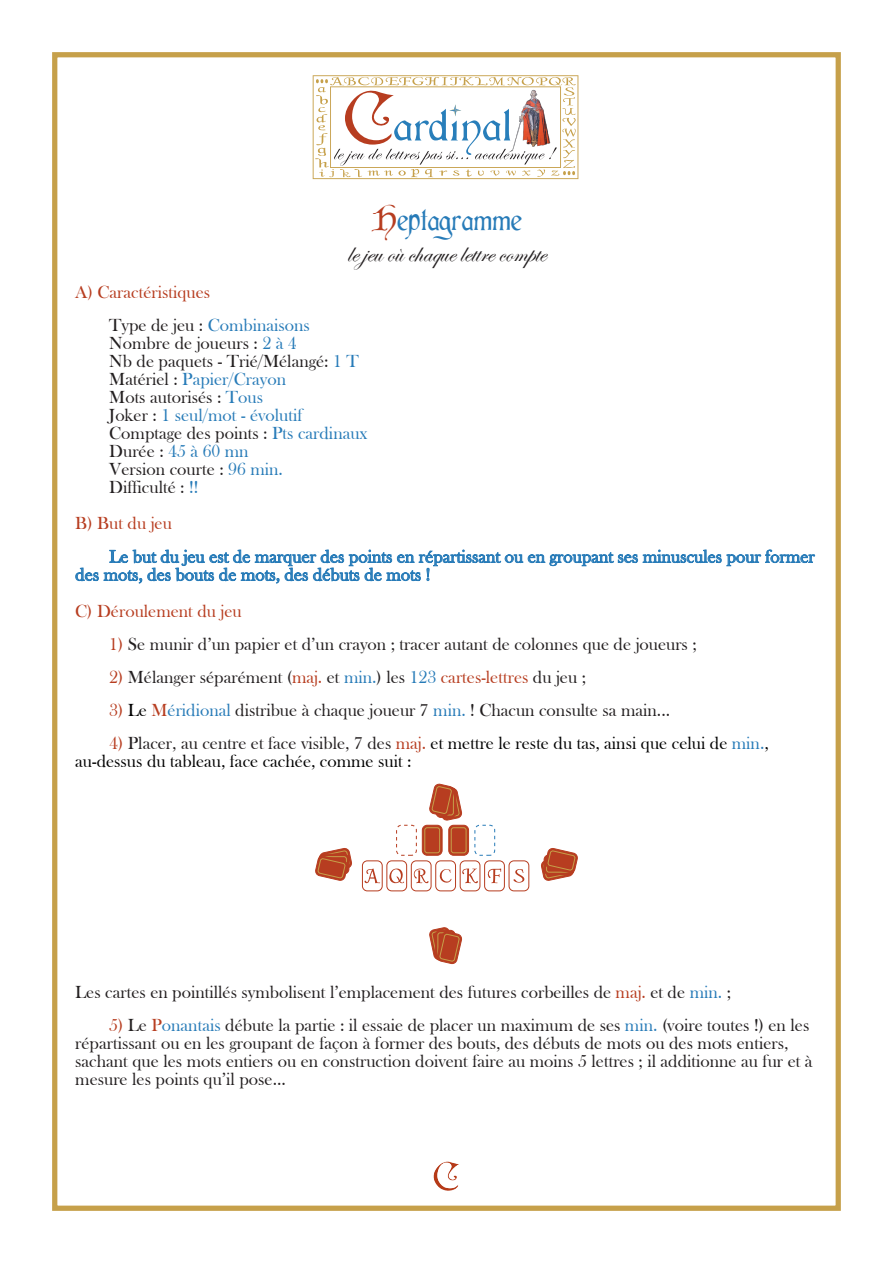
<style>
.page{position:relative;width:893px;height:1263px;background:#fff}
.page>*{position:absolute;margin:0;border:0;box-sizing:border-box;transform-origin:0 0}
.Noms_des_jeux{font:33px "Cardinal";color:#277bb8}
.Sous-titre_des_jeux{font:27px "Edwardian Script ITC";color:#231f20}
.Default{font:18px/18px "Bask Old Face";color:#231f20}
.But_du_jeu{font:18px/18px "Bask Old Face";color:#277bb8}
.Default-2{font:18px/18px "Bask Old Face";color:#000}
.A_B_C_D_E{font:18px "Bask Old Face";color:#b73d20}
.s1{color:#b73d20}
.s2{color:#231f20}
.s3{color:#277bb8}
.s4{color:#000}
</style>
<div class="page">
<svg style="left:75px;top:549px;width:741px;height:35px"></svg>
<svg style="left:429px;top:927px;width:33px;height:37px"></svg>
<svg style="left:429px;top:784px;width:33px;height:37px"></svg>
<svg style="left:541px;top:848px;width:37px;height:33px"></svg>
<svg style="left:315px;top:848px;width:37px;height:33px"></svg>
<div style="left:435px;top:860px;width:21px;height:31px;border:1px solid #b73d20;border-radius:5px"></div>
<svg style="left:439px;top:869px;width:12px;height:14px"></svg>
<div style="left:422px;top:825px;width:20px;height:30px;background:#b73d20;border-radius:5px"></div>
<div style="left:422px;top:825px;width:20px;height:30px;border:1px solid #b73d20;border-radius:5px"></div>
<div style="left:424px;top:827px;width:16px;height:26px;border:1px solid #c6a04a;border-radius:2px"></div>
<div style="left:449px;top:825px;width:20px;height:30px;background:#b73d20;border-radius:5px"></div>
<div style="left:449px;top:825px;width:20px;height:30px;border:1px solid #b73d20;border-radius:5px"></div>
<div style="left:451px;top:827px;width:15px;height:26px;border:1px solid #c6a04a;border-radius:2px"></div>
<div style="left:396px;top:825px;width:21px;height:31px;border:1px dashed #b73d20;border-radius:5px"></div>
<div style="left:474px;top:825px;width:21px;height:31px;border:1px dashed #277bb8;border-radius:5px"></div>
<div style="left:460px;top:860px;width:20px;height:31px;border:1px solid #b73d20;border-radius:5px"></div>
<div style="left:484px;top:860px;width:21px;height:31px;border:1px solid #b73d20;border-radius:5px"></div>
<div style="left:509px;top:860px;width:20px;height:31px;border:1px solid #b73d20;border-radius:5px"></div>
<svg style="left:513px;top:869px;width:11px;height:14px"></svg>
<svg style="left:462px;top:868px;width:16px;height:15px"></svg>
<svg style="left:488px;top:868px;width:13px;height:15px"></svg>
<div style="left:362px;top:860px;width:21px;height:31px;border:1px solid #b73d20;border-radius:5px"></div>
<div style="left:386px;top:860px;width:21px;height:31px;border:1px solid #b73d20;border-radius:5px"></div>
<div style="left:411px;top:860px;width:20px;height:31px;border:1px solid #b73d20;border-radius:5px"></div>
<svg style="left:414px;top:868px;width:15px;height:16px"></svg>
<svg style="left:363px;top:868px;width:17px;height:16px"></svg>
<svg style="left:389px;top:868px;width:15px;height:16px"></svg>
<div style="left:52px;top:52px;width:789px;height:1159px;border:5px solid #c6a04a"></div>
<svg style="left:313px;top:75px;width:265px;height:104px"></svg>
<img style="left:433px;top:1161px;width:26px;height:30px">
<p class="Noms_des_jeux" style="left:371px;top:198px;width:153px"><span class="s1">H</span>eptagramme</p>
<p class="Sous-titre_des_jeux" style="left:347px;top:238px;width:200px">le jeu où chaque lettre compte</p>
<p class="A_B_C_D_E" style="left:75px;top:282px;width:137px">A) Caractéristiques</p>
<p class="But_du_jeu" style="left:109px;top:316px;width:202px"><span class="s2">Type de jeu :</span> Combinaisons</p>
<p class="Default" style="left:109px;top:334px;width:189px">Nombre de joueurs : <span class="s3">2 à 4</span></p>
<p class="Default" style="left:109px;top:352px;width:251px">Nb de paquets - Trié/Mélangé: <span class="s3">1 T</span></p>
<p class="But_du_jeu" style="left:109px;top:370px;width:178px"><span class="s2">Matériel :</span> Papier/Crayon</p>
<p class="Default" style="left:109px;top:388px;width:155px">Mots autorisés : <span class="s3">Tous</span></p>
<p class="But_du_jeu" style="left:109px;top:406px;width:195px"><span class="s2">Joker :</span> 1 seul/mot - évolutif</p>
<p class="Default" style="left:109px;top:424px;width:260px">Comptage des points : <span class="s3">Pts cardinaux</span></p>
<p class="But_du_jeu" style="left:109px;top:442px;width:141px"><span class="s2">Durée :</span> 45 à 60 mn</p>
<p class="Default" style="left:109px;top:460px;width:175px">Version courte : <span class="s3">96 min.</span></p>
<p class="Default" style="left:109px;top:478px;width:91px">Difficulté : <span class="s3">!!</span></p>
<p class="A_B_C_D_E" style="left:75px;top:514px;width:98px">B) But du jeu</p>
<p class="But_du_jeu" style="left:75px;top:548px;width:741px;text-indent:34px">Le but du jeu est de marquer des points en répartissant ou en groupant ses minuscules pour former des mots, des bouts de mots, des débuts de mots !</p>
<p class="A_B_C_D_E" style="left:75px;top:601px;width:168px">C) Déroulement du jeu</p>
<p class="Default" style="left:109px;top:635px;width:589px"><span class="s1">1)</span> Se munir d’un papier et d’un crayon ; tracer autant de colonnes que de joueurs ;</p>
<p class="Default" style="left:109px;top:668px;width:478px"><span class="s1">2)</span> Mélanger séparément (<span class="s1">maj.</span> et <span class="s3">min.</span>) les <span class="s3">123</span> <span class="s1">cartes-lettres</span> du jeu ;</p>
<p class="Default" style="left:109px;top:701px;width:562px"><span class="s1">3)</span> <span class="s4">Le</span> <span class="s1">M</span><span class="s3">éridional</span> distribue à chaque joueur 7 <span class="s3">min.</span> ! Chacun consulte sa main...</p>
<p class="Default-2" style="left:75px;top:734px;width:695px;text-indent:34px"><span class="s1">4)</span> <span class="s2">Placer, au centre et face visible, 7 des</span> <span class="s1">maj.</span> et mettre le reste du tas, ainsi que celui de <span class="s3">min.</span>, au-dessus du tableau, face cachée, comme suit :</p>
<p class="Default" style="left:75px;top:983px;width:657px">Les cartes en pointillés symbolisent l’emplacement des futures corbeilles de <span class="s1">maj.</span> et de <span class="s3">min.</span> ;</p>
<p class="Default" style="left:75px;top:1016px;width:739px;text-indent:34px"><span class="s1">5)</span> Le <span class="s1">P</span><span class="s3">onantais</span> débute la partie : il essaie de placer un maximum de ses <span class="s3">min.</span> (voire toutes !) en les répartissant ou en les groupant de façon à former des bouts, des débuts de mots ou des mots entiers, sachant que les mots entiers ou en construction doivent faire au moins 5 lettres ; il additionne au fur et à mesure les points qu’il pose...</p>
</div>
